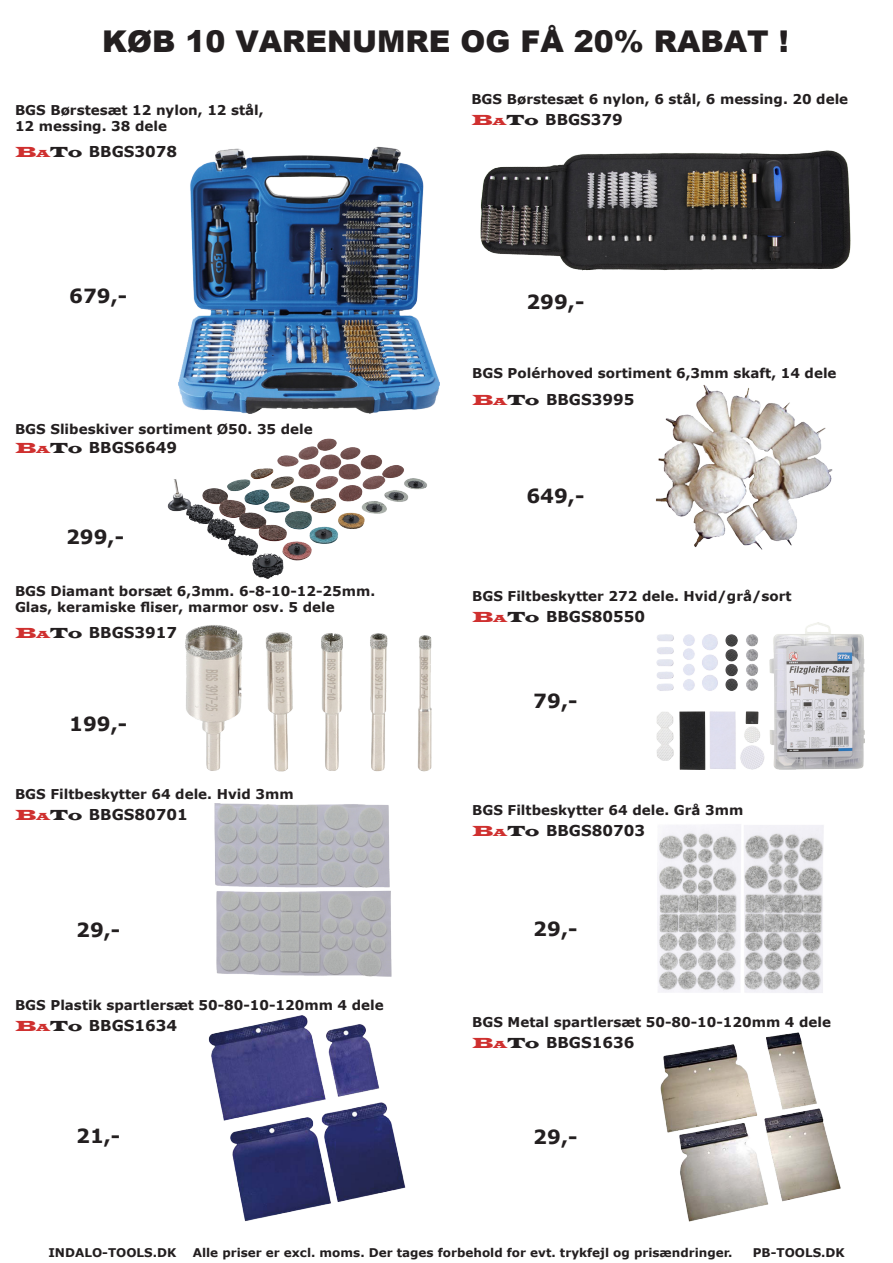
<style>
.page{position:relative;width:893px;height:1263px;background:#fff}
.page>*{position:absolute;margin:0;border:0;box-sizing:border-box;transform-origin:0 0}
.t1{font:900 30px "Arial";color:#231f20}
.t2{font:700 19.5px "Verdana";color:#231f20}
.t3{font:700 15px "Verdana";color:#231f20}
.t4{font:700 13.5px "Verdana";color:#231f20}
.t5{font:700 12px "Verdana";color:#231f20}
.s1{font-family:"Latin Wide";font-weight:400;color:#cf302f}
.s2{font-family:"Latin Wide";font-weight:400;font-size:10.5px;color:#cf302f}
.s3{font-family:"Latin Wide";font-weight:400}
.s4{font-family:"Latin Wide";font-weight:400;font-size:10.5px}
</style>
<div class="page">
<img style="left:178px;top:146px;width:262px;height:267px">
<img style="left:480px;top:150px;width:371px;height:121px">
<img style="left:168px;top:439px;width:259px;height:139px">
<img style="left:655px;top:385px;width:178px;height:165px">
<img style="left:185px;top:625px;width:247px;height:147px">
<img style="left:656px;top:623px;width:209px;height:147px">
<img style="left:214px;top:804px;width:178px;height:173px">
<img style="left:657px;top:824px;width:167px;height:169px">
<img style="left:208px;top:1015px;width:198px;height:206px">
<img style="left:660px;top:1032px;width:181px;height:190px">
<h1 class="t1" style="left:102px;top:19px;width:688px">KØB 10 VARENUMRE OG FÅ 20% RABAT !</h1>
<p class="t4" style="left:15px;top:100px;width:250px">BGS Børstesæt 12 nylon, 12 stål,</p>
<p class="t4" style="left:15px;top:117px;width:154px">12 messing. 38 dele</p>
<p class="t3" style="left:15px;top:141px;width:164px"><span class="s1">B</span><span class="s2">A</span><span class="s3">T</span><span class="s4">O</span> BBGS3078</p>
<p class="t4" style="left:471px;top:90px;width:378px">BGS Børstesæt 6 nylon, 6 stål, 6 messing. 20 dele</p>
<p class="t3" style="left:471px;top:109px;width:153px"><span class="s1">B</span><span class="s2">A</span><span class="s3">T</span><span class="s4">O</span> BBGS379</p>
<p class="t2" style="left:69px;top:282px;width:59px">679,-</p>
<p class="t2" style="left:526px;top:288px;width:59px">299,-</p>
<p class="t4" style="left:472px;top:363px;width:366px">BGS Polérhoved sortiment 6,3mm skaft, 14 dele</p>
<p class="t4" style="left:15px;top:419px;width:299px">BGS Slibeskiver sortiment Ø50. 35 dele</p>
<p class="t3" style="left:15px;top:437px;width:164px"><span class="s1">B</span><span class="s2">A</span><span class="s3">T</span><span class="s4">O</span> BBGS6649</p>
<p class="t2" style="left:66px;top:523px;width:59px">299,-</p>
<p class="t4" style="left:15px;top:581px;width:362px">BGS Diamant borsæt 6,3mm. 6-8-10-12-25mm.</p>
<p class="t4" style="left:15px;top:598px;width:321px">Glas, keramiske fliser, marmor osv. 5 dele</p>
<p class="t3" style="left:15px;top:621px;width:164px"><span class="s1">B</span><span class="s2">A</span><span class="s3">T</span><span class="s4">O</span> BBGS3917</p>
<p class="t2" style="left:69px;top:710px;width:59px">199,-</p>
<p class="t4" style="left:15px;top:784px;width:280px">BGS Filtbeskytter 64 dele. Hvid 3mm</p>
<p class="t3" style="left:15px;top:804px;width:174px"><span class="s1">B</span><span class="s2">A</span><span class="s3">T</span><span class="s4">O</span> BBGS80701</p>
<p class="t3" style="left:472px;top:389px;width:164px"><span class="s1">B</span><span class="s2">A</span><span class="s3">T</span><span class="s4">O</span> BBGS3995</p>
<p class="t2" style="left:526px;top:482px;width:59px">649,-</p>
<p class="t4" style="left:472px;top:587px;width:321px">BGS Filtbeskytter 272 dele. Hvid/grå/sort</p>
<p class="t3" style="left:472px;top:606px;width:174px"><span class="s1">B</span><span class="s2">A</span><span class="s3">T</span><span class="s4">O</span> BBGS80550</p>
<p class="t2" style="left:533px;top:687px;width:46px">79,-</p>
<p class="t4" style="left:472px;top:800px;width:273px">BGS Filtbeskytter 64 dele. Grå 3mm</p>
<p class="t3" style="left:472px;top:820px;width:174px"><span class="s1">B</span><span class="s2">A</span><span class="s3">T</span><span class="s4">O</span> BBGS80703</p>
<p class="t2" style="left:76px;top:916px;width:46px">29,-</p>
<p class="t2" style="left:533px;top:915px;width:46px">29,-</p>
<p class="t4" style="left:15px;top:995px;width:370px">BGS Plastik spartlersæt 50-80-10-120mm 4 dele</p>
<p class="t3" style="left:15px;top:1014px;width:164px"><span class="s1">B</span><span class="s2">A</span><span class="s3">T</span><span class="s4">O</span> BBGS1634</p>
<p class="t4" style="left:472px;top:1012px;width:360px">BGS Metal spartlersæt 50-80-10-120mm 4 dele</p>
<p class="t3" style="left:472px;top:1031px;width:164px"><span class="s1">B</span><span class="s2">A</span><span class="s3">T</span><span class="s4">O</span> BBGS1636</p>
<p class="t2" style="left:76px;top:1122px;width:46px">21,-</p>
<p class="t2" style="left:533px;top:1123px;width:46px">29,-</p>
<p class="t5" style="left:48px;top:1243px;width:129px">INDALO-TOOLS.DK</p>
<p class="t5" style="left:193px;top:1243px;width:541px">Alle priser er excl. moms. Der tages forbehold for evt. trykfejl og prisændringer.</p>
<p class="t5" style="left:753px;top:1243px;width:93px">PB-TOOLS.DK</p>
</div>
